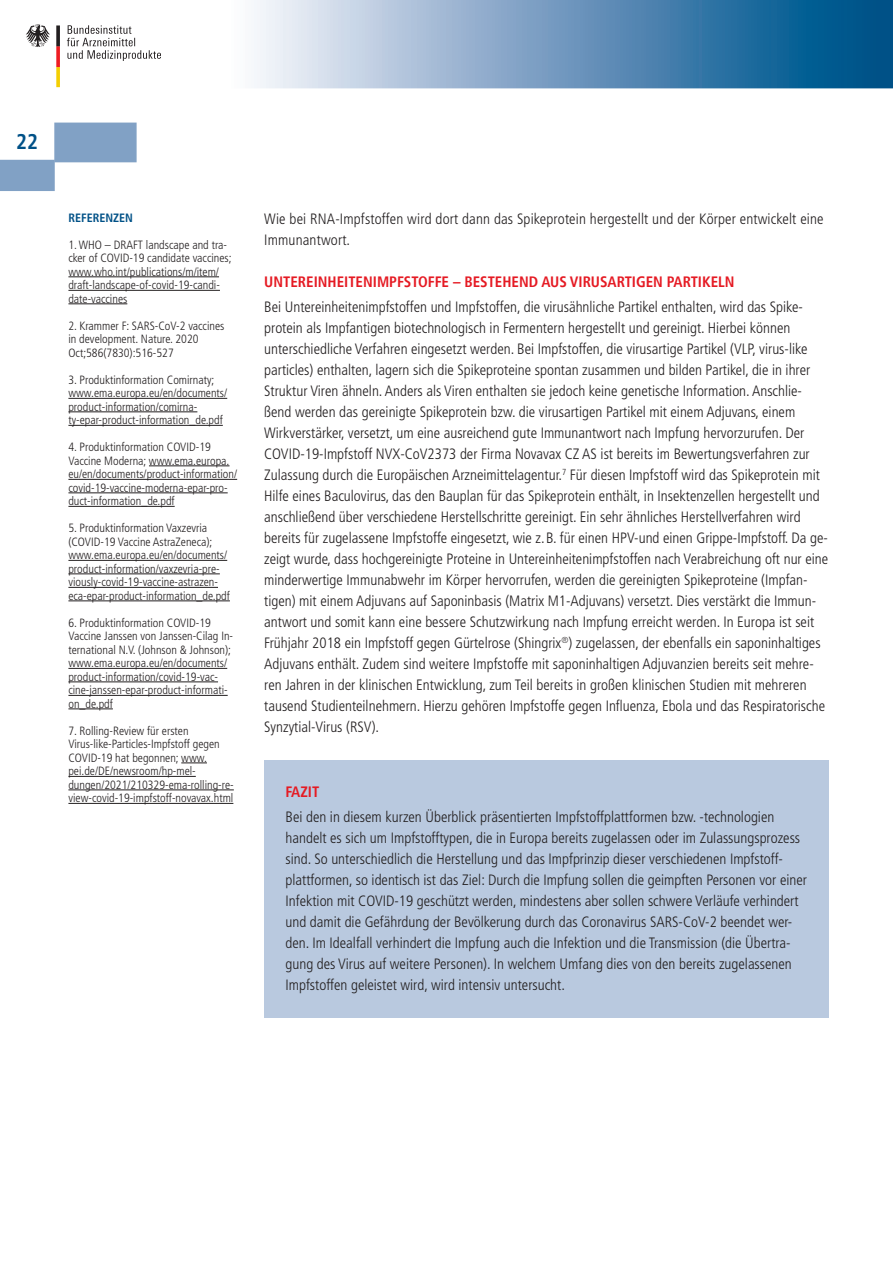
<style>
.page{position:relative;width:893px;height:1263px;background:#fff}
.page>*{position:absolute;margin:0;border:0;box-sizing:border-box;transform-origin:0 0}
.t1{font:700 condensed 21px "Frutiger";color:#005187}
.t2{font:300 condensed 15px/21px "Frutiger LT";color:#231f20}
.t3{font:700 condensed 15px "Frutiger";color:#e51a23}
.t4{font:300 condensed 12px/13.5px "Frutiger LT";color:#231f20}
.t5{font:700 condensed 12px "Frutiger";color:#005187}
</style>
<div class="page">
<svg style="left:160px;top:0;width:732px;height:88px"></svg>
<div style="left:54px;top:123px;width:83px;height:39px;background:#81a1c5;border:2px solid #81a1c5"></div>
<div style="left:0;top:160px;width:55px;height:31px;background:#81a1c5"></div>
<svg style="left:26px;top:24px;width:24px;height:23px"></svg>
<svg style="left:56px;top:25px;width:4px;height:62px"></svg>
<svg style="left:67px;top:25px;width:93px;height:36px"></svg>
<svg style="left:892px;top:0;width:1px;height:88px"></svg>
<hr style="left:68px;top:277px;width:151px;height:1px;background:#231f20">
<hr style="left:68px;top:290px;width:152px;height:1px;background:#231f20">
<hr style="left:68px;top:304px;width:59px;height:1px;background:#231f20">
<hr style="left:68px;top:398px;width:159px;height:1px;background:#231f20">
<hr style="left:68px;top:412px;width:129px;height:1px;background:#231f20">
<hr style="left:68px;top:425px;width:155px;height:1px;background:#231f20">
<hr style="left:149px;top:466px;width:81px;height:1px;background:#231f20">
<hr style="left:68px;top:479px;width:169px;height:1px;background:#231f20">
<hr style="left:68px;top:493px;width:160px;height:1px;background:#231f20">
<hr style="left:68px;top:506px;width:107px;height:1px;background:#231f20">
<hr style="left:68px;top:560px;width:159px;height:1px;background:#231f20">
<hr style="left:68px;top:574px;width:152px;height:1px;background:#231f20">
<hr style="left:68px;top:587px;width:150px;height:1px;background:#231f20">
<hr style="left:68px;top:601px;width:162px;height:1px;background:#231f20">
<hr style="left:68px;top:668px;width:159px;height:1px;background:#231f20">
<hr style="left:68px;top:682px;width:150px;height:1px;background:#231f20">
<hr style="left:68px;top:695px;width:160px;height:1px;background:#231f20">
<hr style="left:68px;top:709px;width:45px;height:1px;background:#231f20">
<svg style="left:181px;top:763px;width:26px;height:1px"></svg>
<hr style="left:68px;top:776px;width:128px;height:1px;background:#231f20">
<hr style="left:68px;top:790px;width:166px;height:1px;background:#231f20">
<hr style="left:68px;top:803px;width:165px;height:1px;background:#231f20">
<div style="left:264px;top:760px;width:565px;height:258px;background:#b9c9df"></div>
<h1 class="t1" style="left:16px;top:130px;width:23px">22</h1>
<p class="t5" style="left:68px;top:210px;width:66px">REFERENZEN</p>
<p class="t4" style="left:68px;top:238px;width:165px">1. WHO – DRAFT landscape and tra&shy;cker of COVID-19 candidate vaccines; www.who.int/publications/m/item/ draft-landscape-of-covid-19-candi&shy;date-vaccines</p>
<p class="t4" style="left:68px;top:319px;width:157px">2. Krammer F: SARS-CoV-2 vaccines in development. Nature. 2020<br>Oct;586(7830):516-527</p>
<p class="t4" style="left:68px;top:373px;width:160px">3. Produktinformation Comirnaty; www.ema.europa.eu/en/documents/ product-information/comirna&shy;ty-epar-product-information_de.pdf</p>
<p class="t4" style="left:68px;top:440px;width:170px">4. Produktinformation COVID-19<br>Vaccine Moderna; www.ema.europa. eu/en/documents/product-information/ covid-19-vaccine-moderna-epar-pro&shy;duct-information_de.pdf</p>
<p class="t4" style="left:68px;top:521px;width:163px">5. Produktinformation Vaxzevria (COVID-19 Vaccine AstraZeneca); www.ema.europa.eu/en/documents/ product-information/vaxzevria-pre&shy;viously-covid-19-vaccine-astrazen&shy;eca-epar-product-information_de.pdf</p>
<p class="t4" style="left:68px;top:616px;width:166px">6. Produktinformation COVID-19<br>Vaccine Janssen von Janssen-Cilag In&shy;ternational N.V. (Johnson &amp; Johnson); www.ema.europa.eu/en/documents/ product-information/covid-19-vac&shy;cine-janssen-epar-product-informati&shy;on_de.pdf</p>
<p class="t4" style="left:68px;top:724px;width:167px">7. Rolling-Review für ersten Virus-like-Particles-Impfstoff gegen COVID-19 hat begonnen; www. pei.de/DE/newsroom/hp-mel&shy;dungen/2021/210329-ema-rolling-re&shy;view-covid-19-impfstoff-novavax.html</p>
<p class="t2" style="left:264px;top:208px;width:561px">Wie bei RNA-Impfstoffen wird dort dann das Spikeprotein hergestellt und der Körper entwickelt eine<br>Immunantwort.</p>
<p class="t3" style="left:264px;top:273px;width:472px">UNTEREINHEITENIMPFSTOFFE – BESTEHEND AUS VIRUSARTIGEN PARTIKELN</p>
<p class="t2" style="left:264px;top:297px;width:565px">Bei Untereinheitenimpfstoffen und Impfstoffen, die virusähnliche Partikel enthalten, wird das Spike&shy;protein als Impfantigen biotechnologisch in Fermentern hergestellt und gereinigt. Hierbei können unterschiedliche Verfahren eingesetzt werden. Bei Impfstoffen, die virusartige Partikel (VLP, virus-like particles) enthalten, lagern sich die Spikeproteine spontan zusammen und bilden Partikel, die in ihrer Struktur Viren ähneln. Anders als Viren enthalten sie jedoch keine genetische Information. Anschlie&shy;ßend werden das gereinigte Spikeprotein bzw. die virusartigen Partikel mit einem Adjuvans, einem Wirkverstärker, versetzt, um eine ausreichend gute Immunantwort nach Impfung hervorzurufen. Der COVID-19-Impfstoff NVX-CoV2373 der Firma Novavax CZ AS ist bereits im Bewertungsverfahren zur Zulassung durch die Europäischen Arzneimittelagentur.<sup>7</sup> Für diesen Impfstoff wird das Spikeprotein mit Hilfe eines Baculovirus, das den Bauplan für das Spikeprotein enthält, in Insektenzellen hergestellt und anschließend über verschiedene Herstellschritte gereinigt. Ein sehr ähnliches Herstellverfahren wird bereits für zugelassene Impfstoffe eingesetzt, wie z.B. für einen HPV-und einen Grippe-Impfstoff. Da ge&shy;zeigt wurde, dass hochgereinigte Proteine in Untereinheitenimpfstoffen nach Verabreichung oft nur eine minderwertige Immunabwehr im Körper hervorrufen, werden die gereinigten Spikeproteine (Impfan&shy;tigen) mit einem Adjuvans auf Saponinbasis (Matrix M1-Adjuvans) versetzt. Dies verstärkt die Immun&shy;antwort und somit kann eine bessere Schutzwirkung nach Impfung erreicht werden. In Europa ist seit Frühjahr 2018 ein Impfstoff gegen Gürtelrose (Shingrix<sup>®</sup>) zugelassen, der ebenfalls ein saponinhaltiges Adjuvans enthält. Zudem sind weitere Impfstoffe mit saponinhaltigen Adjuvanzien bereits seit mehre&shy;ren Jahren in der klinischen Entwicklung, zum Teil bereits in großen klinischen Studien mit mehreren tausend Studienteilnehmern. Hierzu gehören Impfstoffe gegen Influenza, Ebola und das Respiratorische Synzytial-Virus (RSV).</p>
<p class="t3" style="left:285px;top:783px;width:35px">FAZIT</p>
<p class="t2" style="left:285px;top:807px;width:523px">Bei den in diesem kurzen Überblick präsentierten Impfstoffplattformen bzw. -technologien handelt es sich um Impfstofftypen, die in Europa bereits zugelassen oder im Zulassungsprozess sind. So unterschiedlich die Herstellung und das Impfprinzip dieser verschiedenen Impfstoff&shy;plattformen, so identisch ist das Ziel: Durch die Impfung sollen die geimpften Personen vor einer Infektion mit COVID-19 geschützt werden, mindestens aber sollen schwere Verläufe verhindert und damit die Gefährdung der Bevölkerung durch das Coronavirus SARS-CoV-2 beendet wer&shy;den. Im Idealfall verhindert die Impfung auch die Infektion und die Transmission (die Übertra&shy;gung des Virus auf weitere Personen). In welchem Umfang dies von den bereits zugelassenen Impfstoffen geleistet wird, wird intensiv untersucht.</p>
</div>
